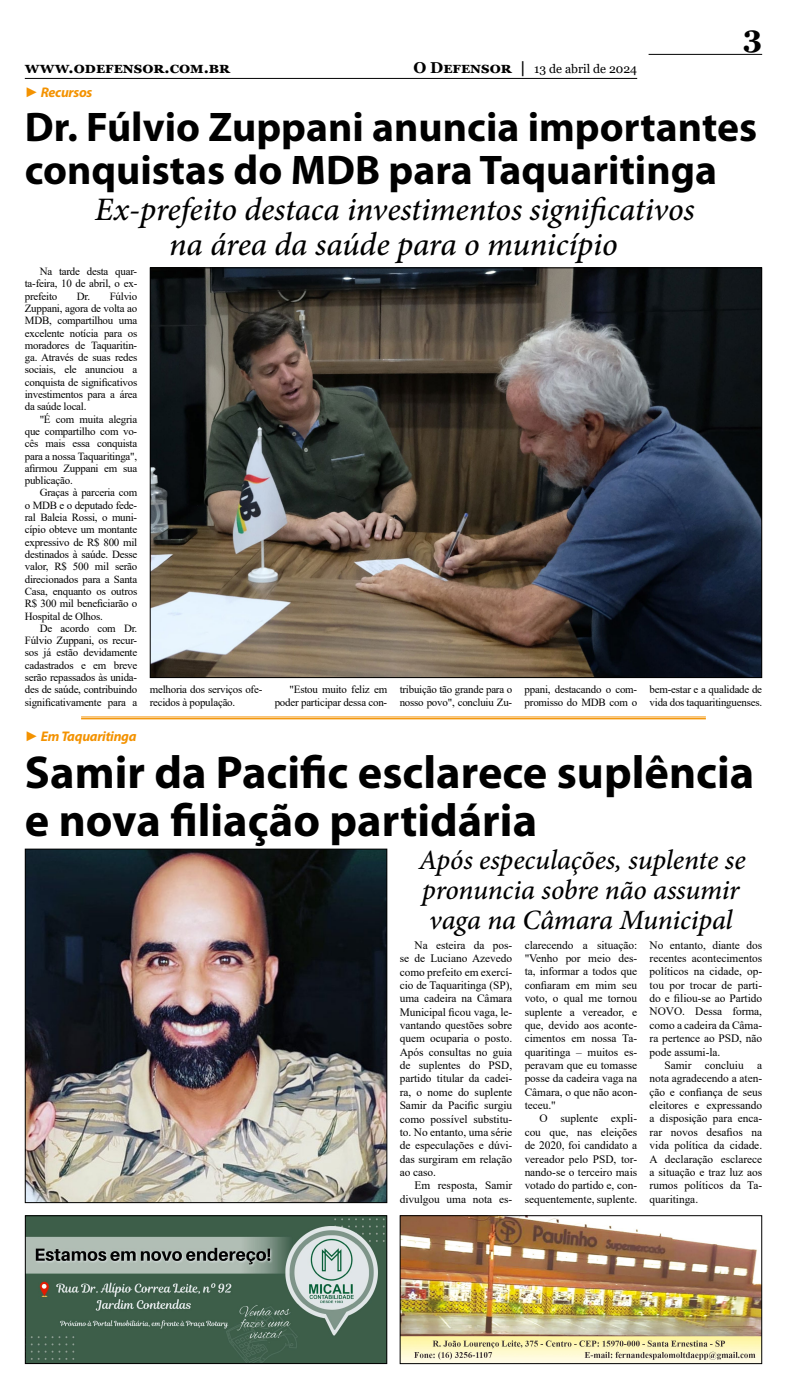
<style>
.page{position:relative;width:787px;height:1389px;background:#fff}
.page>*{position:absolute;margin:0;border:0;box-sizing:border-box;transform-origin:0 0}
.t1{font:700 46.38px/48.1px "Myriad Pro";color:#000}
.t2{font:700 41.56px/43.3px "Myriad Pro";color:#000}
.t3{font:italic 500 32.81px/34.6px "Minion Pro";letter-spacing:-.01em;color:#000;text-align:center}
.t4{font:700 30.62px "Georgia";color:#000}
.t5{font:italic 500 28px/29.8px "Minion Pro";letter-spacing:-.005em;color:#000}
.t6{font:700 15.75px "Georgia";color:#000}
.t7{font:italic 700 14px "Myriad Pro";letter-spacing:-.02em;color:#f39200}
.t8{font:12.25px "Georgia";color:#000}
.t9{font:11.38px/13.4px "Times New Roman";letter-spacing:-.005em;color:#000;text-align:justify}
.t10{font:10.94px/12.3px "Times New Roman";letter-spacing:-.02em;color:#000;text-align:justify}
.s1{font-weight:700;font-size:15.75px}
.s2{font-family:"Times New Roman";font-style:normal}
</style>
<div class="page">
<hr style="left:648px;top:54px;width:113px;height:1px;background:#000">
<hr style="left:25px;top:78px;width:612px;height:1px;background:#000">
<img style="left:27px;top:1217px;width:358px;height:145px">
<div style="left:25px;top:1215px;width:362px;height:149px;border:1px solid #000"></div>
<img style="left:401px;top:1217px;width:358px;height:145px">
<div style="left:399px;top:1215px;width:362px;height:149px;border:1px solid #000"></div>
<img style="left:152px;top:269px;width:607px;height:407px">
<img style="left:27px;top:851px;width:358px;height:350px">
<div style="left:25px;top:849px;width:362px;height:354px;border:1px solid #000"></div>
<hr style="left:81px;top:717px;width:624px;height:1px;background:#f39200">
<hr style="left:81px;top:718px;width:624px;height:1px;background:#f39200">
<h3 class="t6" style="left:25px;top:58px;width:207px">www.odefensor.com.br</h3>
<p class="t8" style="left:413px;top:62px;width:225px"><span class="s1">O Defensor |</span> 13 de abril de 2024</p>
<h3 class="t4" style="left:742px;top:17px;width:21px">3</h3>
<p class="t7" style="left:25px;top:83px;width:69px"><span class="s2">►</span> Recursos</p>
<h2 class="t2" style="left:25px;top:104px;width:733px">Dr. Fúlvio Zuppani anuncia importantes conquistas do MDB para Taquaritinga</h2>
<h3 class="t3" style="left:95px;top:193px;width:601px">Ex-prefeito destaca investimentos significativos na área da saúde para o município</h3>
<p class="t10" style="left:25px;top:265px;width:114px;text-indent:15px">Na tarde desta quar&shy;ta-feira, 10 de abril, o ex&shy;prefeito</p>
<p class="t10" style="left:25px;top:289px;width:114px;text-indent:52px">Dr. Fúlvio Zuppani, agora de volta ao MDB, compartilhou uma excelente notícia para os moradores de Taquaritin&shy;ga. Através de suas redes sociais, ele anunciou a conquista de significativos investimentos para a área da saúde local.</p>
<p class="t10" style="left:25px;top:412px;width:114px;text-indent:15px">"É com muita alegria que compartilho com vo&shy;cês mais essa conquista para a nossa Taquaritinga", afirmou Zuppani em sua publicação.</p>
<p class="t10" style="left:25px;top:486px;width:114px;text-indent:15px">Graças à parceria com o MDB e o deputado fede&shy;ral Baleia Rossi, o muni&shy;cípio obteve um montante expressivo de R$ 800 mil destinados à saúde. Desse valor, R$ 500 mil serão direcionados para a Santa Casa, enquanto os outros R$ 300 mil beneficiarão o Hospital de Olhos.</p>
<p class="t10" style="left:25px;top:622px;width:114px;text-indent:15px">De acordo com Dr.<br>Fúlvio Zuppani, os recur&shy;sos já estão devidamente cadastrados e em breve serão repassados às unida&shy;des de saúde, contribuindo significativamente para a</p>
<p class="t10" style="left:150px;top:683px;width:114px;line-height:12.6px">melhoria dos serviços ofe&shy;recidos à população.</p>
<p class="t10" style="left:274px;top:683px;width:114px;line-height:12.6px;text-align:right">"Estou muito feliz em poder participar dessa con-</p>
<p class="t10" style="left:399px;top:683px;width:114px;line-height:12.6px">tribuição tão grande para o nosso povo", concluiu Zu-</p>
<p class="t10" style="left:524px;top:683px;width:114px;line-height:12.6px">ppani, destacando o com&shy;promisso do MDB com o</p>
<p class="t10" style="left:649px;top:683px;width:114px;line-height:12.6px">bem-estar e a qualidade de vida dos taquaritinguenses.</p>
<p class="t7" style="left:25px;top:727px;width:113px"><span class="s2">►</span> Em Taquaritinga</p>
<h1 class="t1" style="left:25px;top:747px;width:730px">Samir da Pacific esclarece suplência e nova filiação partidária</h1>
<h3 class="t5" style="left:418px;top:845px;width:328px">Após especulações, suplente se pronuncia sobre não assumir vaga na Câmara Municipal</h3>
<p class="t9" style="left:399px;top:938px;width:114px;text-indent:15px">Na esteira da pos&shy;se de Luciano Azevedo como prefeito em exercí&shy;cio de Taquaritinga (SP), uma cadeira na Câmara Municipal ficou vaga, le&shy;vantando questões sobre quem ocuparia o posto.<br>Após consultas no guia de suplentes do PSD, partido titular da cadei&shy;ra, o nome do suplente Samir da Pacific surgiu como possível substitu&shy;to. No entanto, uma série de especulações e dúvi&shy;das surgiram em relação ao caso.</p>
<p class="t9" style="left:399px;top:1179px;width:114px;text-align:right">Em resposta, Samir divulgou uma nota es-</p>
<p class="t9" style="left:649px;top:938px;width:114px">No entanto, diante dos recentes acontecimentos políticos na cidade, op&shy;tou por trocar de parti&shy;do e filiou-se ao Partido NOVO. Dessa forma, como a cadeira da Câma&shy;ra pertence ao PSD, não pode assumi-la.</p>
<p class="t9" style="left:649px;top:1058px;width:114px;text-indent:15px">Samir concluiu a nota agradecendo a aten&shy;ção e confiança de seus eleitores e expressando a disposição para enca&shy;rar novos desafios na vida política da cidade.<br>A declaração esclarece a situação e traz luz aos rumos políticos da Ta&shy;quaritinga.</p>
<p class="t9" style="left:524px;top:938px;width:114px">clarecendo a situação: "Venho por meio des&shy;ta, informar a todos que confiaram em mim seu voto, o qual me tornou suplente a vereador, e que, devido aos aconte&shy;cimentos em nossa Ta&shy;quaritinga – muitos es&shy;peravam que eu tomasse posse da cadeira vaga na Câmara, o que não acon&shy;teceu."</p>
<p class="t9" style="left:524px;top:1112px;width:114px;text-indent:15px">O suplente expli&shy;cou que, nas eleições de 2020, foi candidato a vereador pelo PSD, tor&shy;nando-se o terceiro mais votado do partido e, con&shy;sequentemente, suplente.</p>
</div>
